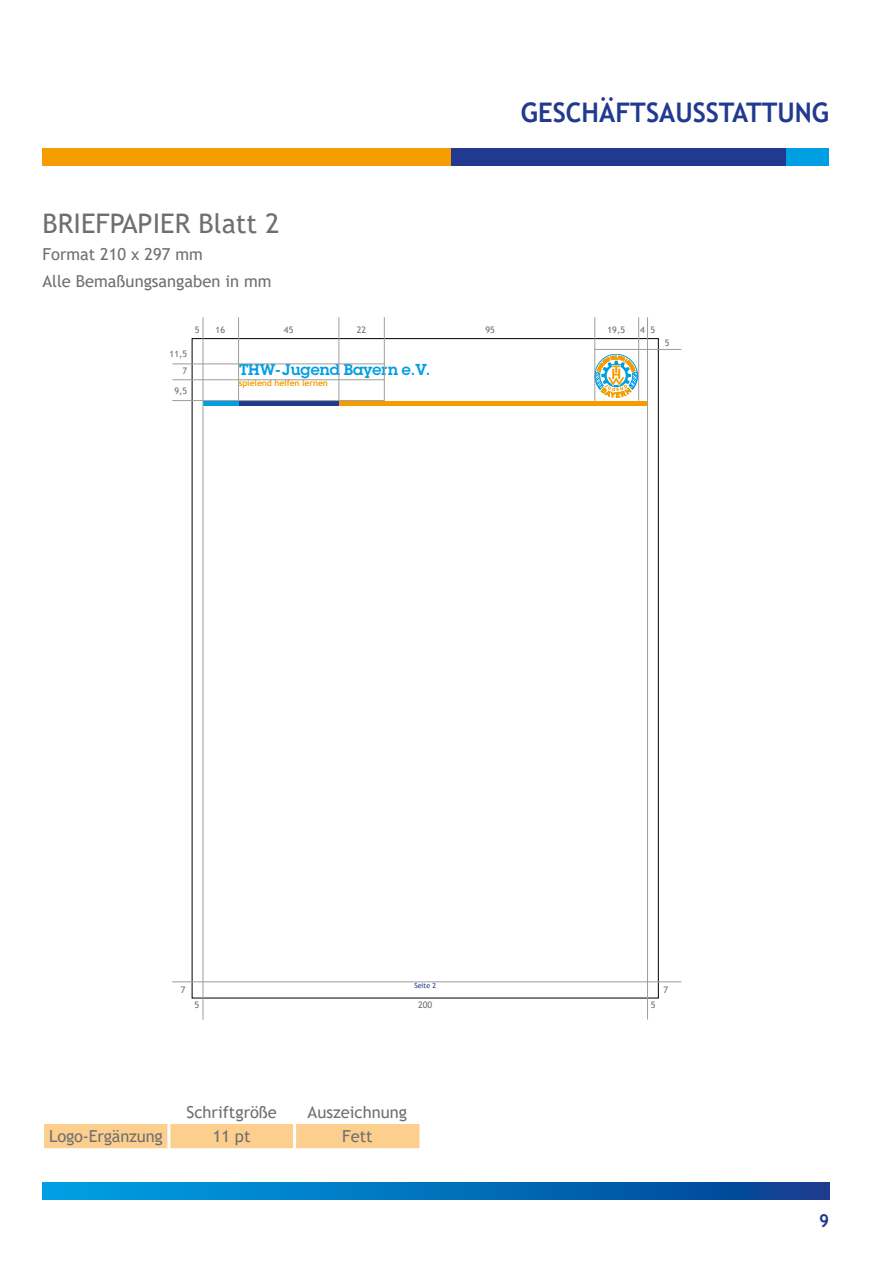
<style>
.page{position:relative;width:893px;height:1263px;background:#fff}
.page>*{position:absolute;margin:0;border:0;box-sizing:border-box;transform-origin:0 0}
.t1{font:700 27px "Trebuchet MS";color:#213a8f;scale:.95 1}
.t2{font:27px "Trebuchet MS";color:#706f6f}
.t3{font:700 18px "Trebuchet MS";color:#213a8f;scale:.95 1}
.t4{font:16.5px/27px "Trebuchet MS";color:#706f6f}
.t5{font:600 15.45px "Lubalin Graph";color:#009fe3}
.t6{font:9px "Trebuchet MS";color:#706f6f}
.t7{font:700 8.7px "Trebuchet MS";letter-spacing:-.01em;color:#f49e00}
.t8{font:7.05px "Trebuchet MS";color:#213a8f}
</style>
<div class="page">
<div style="left:43px;top:149px;width:408px;height:17px;background:#f59c00"></div>
<div style="left:785px;top:149px;width:44px;height:17px;background:#009fe3"></div>
<div style="left:451px;top:149px;width:334px;height:17px;background:#213a8f"></div>
<svg style="left:43px;top:1182px;width:786px;height:17px;background:#0270bb"></svg>
<div style="left:44px;top:1124px;width:375px;height:24px;background:#fccf8f"></div>
<hr style="left:167px;top:1124px;width:3px;height:24px;background:#fff">
<hr style="left:293px;top:1124px;width:3px;height:24px;background:#fff">
<hr style="left:203px;top:401px;width:137px;height:4px;background:#213a8f">
<hr style="left:340px;top:401px;width:307px;height:4px;background:#f59c00">
<hr style="left:203px;top:401px;width:36px;height:4px;background:#009fe3">
<svg style="left:596px;top:354px;width:42px;height:43px"></svg>
<hr style="left:203px;top:317px;width:1px;height:703px;background:#9d9d9c">
<hr style="left:238px;top:317px;width:1px;height:84px;background:#9d9d9c">
<hr style="left:384px;top:317px;width:1px;height:84px;background:#9d9d9c">
<hr style="left:339px;top:317px;width:1px;height:84px;background:#9d9d9c">
<hr style="left:595px;top:317px;width:1px;height:84px;background:#9d9d9c">
<hr style="left:638px;top:317px;width:1px;height:84px;background:#9d9d9c">
<hr style="left:647px;top:317px;width:1px;height:702px;background:#9d9d9c">
<hr style="left:172px;top:364px;width:212px;height:1px;background:#9d9d9c">
<hr style="left:172px;top:379px;width:212px;height:1px;background:#9d9d9c">
<hr style="left:595px;top:349px;width:86px;height:1px;background:#9d9d9c">
<hr style="left:172px;top:400px;width:212px;height:1px;background:#9d9d9c">
<hr style="left:172px;top:981px;width:509px;height:1px;background:#9d9d9c">
<h1 class="t2" style="left:43px;top:206px;width:239px">BRIEFPAPIER Blatt 2</h1>
<p class="t4" style="left:43px;top:240px;width:230px">Format 210 x 297 mm<br>Alle Bemaßungsangaben in mm</p>
<h1 class="t1" style="left:521px;top:95px;width:326px">GESCHÄFTSAUSSTATTUNG</h1>
<p class="t6" style="left:170px;top:348px;width:19px">11,5</p>
<p class="t6" style="left:174px;top:385px;width:14px">9,5</p>
<p class="t6" style="left:182px;top:365px;width:6px">7</p>
<p class="t6" style="left:195px;top:324px;width:6px">5</p>
<p class="t6" style="left:216px;top:324px;width:11px">16</p>
<p class="t6" style="left:284px;top:324px;width:11px">45</p>
<p class="t6" style="left:357px;top:324px;width:11px">22</p>
<p class="t6" style="left:485px;top:324px;width:11px">95</p>
<p class="t6" style="left:608px;top:324px;width:19px">19,5</p>
<p class="t6" style="left:640px;top:324px;width:17px">4 5</p>
<p class="t5" style="left:239px;top:359px;width:193px">THW-Jugend Bayern e.V.</p>
<p class="t7" style="left:239px;top:378px;width:91px">spielend helfen lernen</p>
<p class="t6" style="left:665px;top:337px;width:6px">5</p>
<p class="t6" style="left:181px;top:984px;width:6px">7</p>
<p class="t8" style="left:414px;top:981px;width:23px">Seite 2</p>
<p class="t6" style="left:194px;top:999px;width:6px">5</p>
<p class="t6" style="left:418px;top:999px;width:16px">200</p>
<p class="t6" style="left:651px;top:999px;width:6px">5</p>
<p class="t6" style="left:663px;top:984px;width:6px">7</p>
<p class="t4" style="left:187px;top:1098px;width:92px">Schriftgröße</p>
<p class="t4" style="left:308px;top:1098px;width:101px">Auszeichnung</p>
<p class="t4" style="left:49px;top:1123px;width:115px">Logo-Ergänzung</p>
<p class="t4" style="left:213px;top:1123px;width:39px">11 pt</p>
<p class="t4" style="left:342px;top:1123px;width:32px">Fett</p>
<p class="t3" style="left:819px;top:1210px;width:12px">9</p>
</div>
